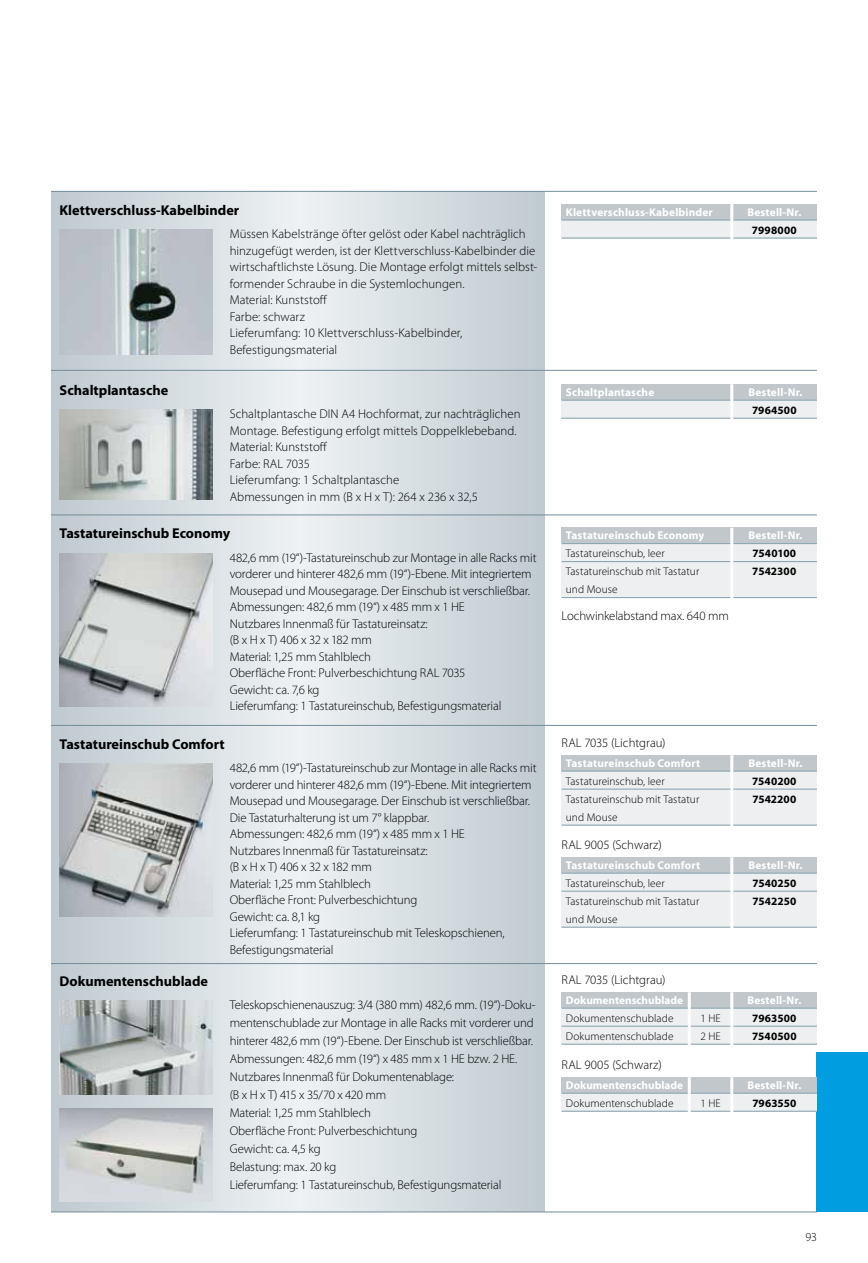
<style>
.page{position:relative;width:868px;height:1263px;background:#fff}
.page>*{position:absolute;margin:0;border:0;box-sizing:border-box;transform-origin:0 0}
.t1{font:700 14.25px "Myriad Pro";color:#000}
.t2{font:300 12.75px/16.5px "Myriad Pro";letter-spacing:-.01em;color:#000}
.t3{font:300 12.75px "Myriad Pro";letter-spacing:.01em;color:#000}
.t4{font:300 12px "Myriad Pro";color:#000}
.t5{font:300 11.25px "Myriad Pro";letter-spacing:.005em;color:#000}
.t6{font:700 11.25px "Myriad Pro";letter-spacing:.015em;color:#fff}
.t7{font:700 11.25px "Myriad Pro";letter-spacing:.01em;color:#000}
</style>
<div class="page">
<svg style="left:51px;top:192px;width:493px;height:1019px;background:#d8dfe3"></svg>
<hr style="left:51px;top:1211px;width:765px;height:1px;background:#748d9a">
<hr style="left:51px;top:191px;width:765px;height:1px;background:#748d9a">
<hr style="left:51px;top:514px;width:765px;height:1px;background:#748d9a">
<hr style="left:51px;top:725px;width:765px;height:1px;background:#748d9a">
<div style="left:561px;top:543px;width:255px;height:55px;background:#edeff0"></div>
<div style="left:561px;top:771px;width:255px;height:54px;background:#edeff0"></div>
<div style="left:561px;top:873px;width:255px;height:54px;background:#edeff0"></div>
<div style="left:561px;top:528px;width:255px;height:15px;background:#c1c7cb"></div>
<div style="left:561px;top:755px;width:255px;height:16px;background:#c1c7cb"></div>
<div style="left:561px;top:857px;width:255px;height:16px;background:#c1c7cb"></div>
<hr style="left:561px;top:543px;width:255px;height:1px;background:#83a0ae">
<hr style="left:561px;top:561px;width:255px;height:1px;background:#83a0ae">
<hr style="left:561px;top:597px;width:255px;height:1px;background:#83a0ae">
<hr style="left:561px;top:771px;width:255px;height:1px;background:#83a0ae">
<hr style="left:561px;top:789px;width:255px;height:1px;background:#83a0ae">
<hr style="left:561px;top:825px;width:255px;height:1px;background:#83a0ae">
<hr style="left:561px;top:873px;width:255px;height:1px;background:#83a0ae">
<hr style="left:561px;top:891px;width:255px;height:1px;background:#83a0ae">
<hr style="left:561px;top:927px;width:255px;height:1px;background:#83a0ae">
<hr style="left:730px;top:528px;width:3px;height:70px;background:#fff">
<hr style="left:730px;top:755px;width:3px;height:71px;background:#fff">
<hr style="left:730px;top:857px;width:3px;height:71px;background:#fff">
<img style="left:60px;top:764px;width:153px;height:153px">
<img style="left:60px;top:553px;width:153px;height:153px">
<div style="left:561px;top:400px;width:255px;height:19px;background:#edeff0"></div>
<div style="left:561px;top:384px;width:255px;height:16px;background:#c1c7cb"></div>
<hr style="left:561px;top:400px;width:255px;height:1px;background:#83a0ae">
<hr style="left:561px;top:418px;width:255px;height:1px;background:#83a0ae">
<hr style="left:730px;top:384px;width:3px;height:35px;background:#fff">
<img style="left:60px;top:410px;width:153px;height:89px">
<div style="left:816px;top:1052px;width:51px;height:160px;background:#009ee0"></div>
<div style="left:561px;top:220px;width:255px;height:18px;background:#edeff0"></div>
<div style="left:561px;top:204px;width:255px;height:16px;background:#c1c7cb"></div>
<hr style="left:561px;top:220px;width:255px;height:1px;background:#83a0ae">
<hr style="left:561px;top:238px;width:255px;height:1px;background:#83a0ae">
<hr style="left:730px;top:204px;width:3px;height:35px;background:#fff">
<img style="left:60px;top:230px;width:153px;height:124px">
<hr style="left:51px;top:370px;width:765px;height:1px;background:#748d9a">
<div style="left:561px;top:1008px;width:255px;height:36px;background:#edeff0"></div>
<div style="left:561px;top:1093px;width:255px;height:18px;background:#edeff0"></div>
<div style="left:561px;top:992px;width:255px;height:16px;background:#c1c7cb"></div>
<div style="left:561px;top:1077px;width:255px;height:16px;background:#c1c7cb"></div>
<hr style="left:561px;top:1008px;width:255px;height:1px;background:#83a0ae">
<hr style="left:561px;top:1026px;width:255px;height:1px;background:#83a0ae">
<hr style="left:561px;top:1044px;width:255px;height:1px;background:#83a0ae">
<hr style="left:561px;top:1093px;width:255px;height:1px;background:#83a0ae">
<hr style="left:561px;top:1111px;width:255px;height:1px;background:#83a0ae">
<hr style="left:730px;top:992px;width:3px;height:53px;background:#fff">
<hr style="left:730px;top:1077px;width:3px;height:35px;background:#fff">
<hr style="left:687px;top:992px;width:3px;height:53px;background:#fff">
<hr style="left:687px;top:1077px;width:3px;height:35px;background:#fff">
<img style="left:60px;top:1001px;width:153px;height:93px">
<img style="left:60px;top:1108px;width:153px;height:94px">
<hr style="left:51px;top:963px;width:765px;height:1px;background:#748d9a">
<p class="t1" style="left:60px;top:201px;width:181px">Klettverschluss-Kabelbinder</p>
<p class="t6" style="left:566px;top:204px;width:148px">Klettverschluss-Kabelbinder</p>
<p class="t6" style="left:747px;top:204px;width:55px">Bestell-Nr.</p>
<p class="t7" style="left:751px;top:222px;width:46px">7998000</p>
<p class="t2" style="left:230px;top:226px;width:309px">Müssen Kabelstränge öfter gelöst oder Kabel nachträglich hinzugefügt werden, ist der Klettverschluss-Kabelbinder die wirtschaftlichste Lösung. Die Montage erfolgt mittels selbst&shy;formender Schraube in die Systemlochungen.<br>Material: Kunststoff<br>Farbe: schwarz<br>Lieferumfang: 10 Klettverschluss-Kabelbinder, Befestigungsmaterial</p>
<p class="t1" style="left:60px;top:381px;width:110px">Schaltplantasche</p>
<p class="t6" style="left:566px;top:385px;width:90px">Schaltplantasche</p>
<p class="t6" style="left:748px;top:385px;width:55px">Bestell-Nr.</p>
<p class="t7" style="left:752px;top:403px;width:46px">7964500</p>
<p class="t2" style="left:230px;top:406px;width:292px">Schaltplantasche DIN A4 Hochformat, zur nachträglichen Montage. Befestigung erfolgt mittels Doppelklebeband.<br>Material: Kunststoff<br>Farbe: RAL 7035<br>Lieferumfang: 1 Schaltplantasche<br>Abmessungen in mm (B x H x T): 264 x 236 x 32,5</p>
<p class="t1" style="left:60px;top:524px;width:172px">Tastatureinschub Economy</p>
<p class="t2" style="left:230px;top:549px;width:308px">482,6 mm (19“)-Tastatureinschub zur Montage in alle Racks mit vorderer und hinterer 482,6 mm (19“)-Ebene. Mit integriertem Mousepad und Mousegarage. Der Einschub ist verschließbar.<br>Abmessungen: 482,6 mm (19“) x 485 mm x 1 HE<br>Nutzbares Innenmaß für Tastatureinsatz:<br>(B x H x T) 406 x 32 x 182 mm<br>Material: 1,25 mm Stahlblech<br>Oberfläche Front: Pulverbeschichtung RAL 7035<br>Gewicht: ca. 7,6 kg<br>Lieferumfang: 1 Tastatureinschub, Befestigungsmaterial</p>
<p class="t1" style="left:60px;top:735px;width:167px">Tastatureinschub Comfort</p>
<p class="t1" style="left:60px;top:972px;width:150px">Dokumentenschublade</p>
<p class="t2" style="left:230px;top:760px;width:308px">482,6 mm (19“)-Tastatureinschub zur Montage in alle Racks mit vorderer und hinterer 482,6 mm (19“)-Ebene. Mit integriertem Mousepad und Mousegarage. Der Einschub ist verschließbar.<br>Die Tastaturhalterung ist um 7° klappbar.<br>Abmessungen: 482,6 mm (19“) x 485 mm x 1 HE<br>Nutzbares Innenmaß für Tastatureinsatz:<br>(B x H x T) 406 x 32 x 182 mm<br>Material: 1,25 mm Stahlblech<br>Oberfläche Front: Pulverbeschichtung<br>Gewicht: ca. 8,1 kg<br>Lieferumfang: 1 Tastatureinschub mit Teleskopschienen, Befestigungsmaterial</p>
<p class="t2" style="left:230px;top:996px;width:307px;line-height:18px">Teleskopschienenauszug: 3/4 (380 mm) 482,6 mm. (19“)-Doku&shy;mentenschublade zur Montage in alle Racks mit vorderer und hinterer 482,6 mm (19“)-Ebene. Der Einschub ist verschließbar.<br>Abmessungen: 482,6 mm (19“) x 485 mm x 1 HE bzw. 2 HE.<br>Nutzbares Innenmaß für Dokumentenablage:<br>(B x H x T) 415 x 35/70 x 420 mm<br>Material: 1,25 mm Stahlblech<br>Oberfläche Front: Pulverbeschichtung<br>Gewicht: ca. 4,5 kg<br>Belastung: max. 20 kg<br>Lieferumfang: 1 Tastatureinschub, Befestigungsmaterial</p>
<p class="t6" style="left:566px;top:528px;width:140px">Tastatureinschub Economy</p>
<p class="t6" style="left:748px;top:528px;width:55px">Bestell-Nr.</p>
<p class="t5" style="left:566px;top:547px;width:100px">Tastatureinschub, leer</p>
<p class="t7" style="left:752px;top:546px;width:45px">7540100</p>
<p class="t5" style="left:566px;top:565px;width:135px">Tastatureinschub mit Tastatur</p>
<p class="t7" style="left:752px;top:564px;width:46px">7542300</p>
<p class="t5" style="left:566px;top:583px;width:53px">und Mouse</p>
<p class="t2" style="left:561px;top:607px;width:169px">Lochwinkelabstand max. 640 mm</p>
<p class="t2" style="left:561px;top:734px;width:105px">RAL 7035 (Lichtgrau)</p>
<p class="t6" style="left:566px;top:755px;width:136px">Tastatureinschub Comfort</p>
<p class="t6" style="left:748px;top:755px;width:55px">Bestell-Nr.</p>
<p class="t5" style="left:566px;top:774px;width:100px">Tastatureinschub, leer</p>
<p class="t7" style="left:752px;top:773px;width:46px">7540200</p>
<p class="t5" style="left:566px;top:792px;width:135px">Tastatureinschub mit Tastatur</p>
<p class="t7" style="left:752px;top:791px;width:46px">7542200</p>
<p class="t5" style="left:566px;top:810px;width:53px">und Mouse</p>
<p class="t6" style="left:566px;top:857px;width:136px">Tastatureinschub Comfort</p>
<p class="t6" style="left:748px;top:857px;width:55px">Bestell-Nr.</p>
<p class="t5" style="left:566px;top:876px;width:100px">Tastatureinschub, leer</p>
<p class="t7" style="left:752px;top:875px;width:46px">7540250</p>
<p class="t5" style="left:566px;top:894px;width:135px">Tastatureinschub mit Tastatur</p>
<p class="t7" style="left:752px;top:893px;width:45px">7542250</p>
<p class="t5" style="left:566px;top:912px;width:53px">und Mouse</p>
<p class="t3" style="left:561px;top:837px;width:102px">RAL 9005 (Schwarz)</p>
<p class="t2" style="left:561px;top:971px;width:105px">RAL 7035 (Lichtgrau)</p>
<p class="t6" style="left:566px;top:992px;width:119px">Dokumentenschublade</p>
<p class="t6" style="left:747px;top:992px;width:55px">Bestell-Nr.</p>
<p class="t5" style="left:566px;top:1011px;width:109px">Dokumentenschublade</p>
<p class="t5" style="left:700px;top:1011px;width:22px">1 HE</p>
<p class="t7" style="left:752px;top:1010px;width:46px">7963500</p>
<p class="t5" style="left:566px;top:1029px;width:109px">Dokumentenschublade</p>
<p class="t5" style="left:700px;top:1029px;width:22px">2 HE</p>
<p class="t7" style="left:752px;top:1028px;width:46px">7540500</p>
<p class="t3" style="left:561px;top:1057px;width:102px">RAL 9005 (Schwarz)</p>
<p class="t6" style="left:566px;top:1077px;width:119px">Dokumentenschublade</p>
<p class="t6" style="left:747px;top:1077px;width:55px">Bestell-Nr.</p>
<p class="t5" style="left:566px;top:1096px;width:109px">Dokumentenschublade</p>
<p class="t5" style="left:700px;top:1096px;width:22px">1 HE</p>
<p class="t7" style="left:752px;top:1095px;width:45px">7963550</p>
<p class="t4" style="left:805px;top:1230px;width:13px">93</p>
</div>
